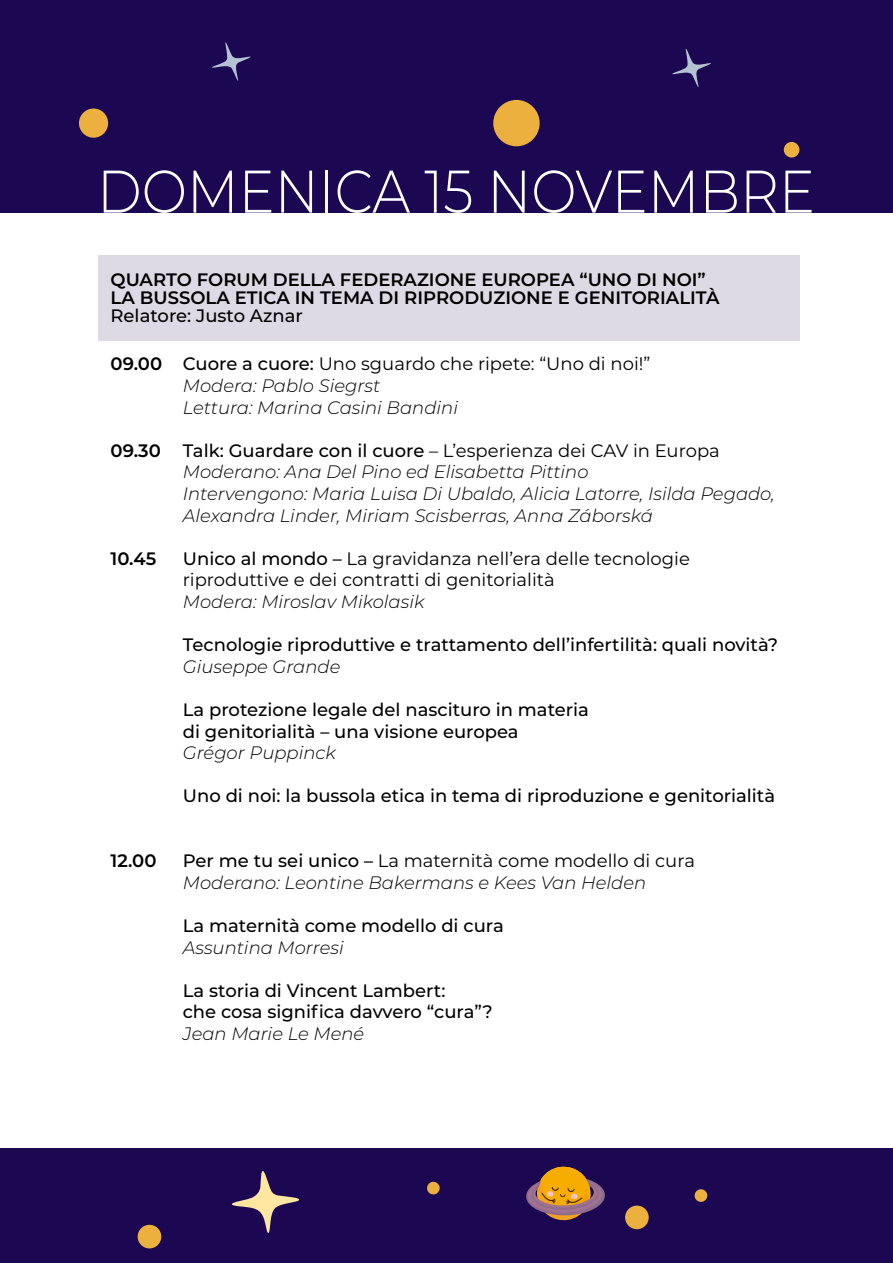
<style>
.page{position:relative;width:893px;height:1263px;background:#fff}
.page>*{position:absolute;margin:0;border:0;box-sizing:border-box;transform-origin:0 0}
.t1{font:300 60px "Montserrat";color:#fff;scale:.9 1}
.t2{font:italic 300 18px "Montserrat";color:#000}
.t3{font:500 18px "Montserrat";color:#000}
.t4{font:18px "Montserrat";color:#000}
.t5{font:600 18px/18px "Montserrat";color:#000}
.s1{font-weight:600}
.s2{font-weight:500}
</style>
<div class="page">
<div style="left:0;top:0;width:893px;height:213px;background:#1c0852"></div>
<svg style="left:672px;top:49px;width:39px;height:38px"></svg>
<svg style="left:212px;top:42px;width:39px;height:39px"></svg>
<div style="left:784px;top:142px;width:15px;height:16px;background:#ebb03d;border-radius:50%"></div>
<div style="left:493px;top:100px;width:47px;height:46px;background:#ebb03d;border-radius:50%"></div>
<div style="left:79px;top:109px;width:29px;height:29px;background:#ebb03d;border-radius:50%"></div>
<div style="left:98px;top:255px;width:701px;height:85px;background:#dddae5"></div>
<div style="left:0;top:1148px;width:893px;height:115px;background:#1c0852"></div>
<svg style="left:231px;top:1171px;width:69px;height:62px"></svg>
<svg style="left:427px;top:1181px;width:13px;height:14px"></svg>
<div style="left:138px;top:1225px;width:23px;height:23px;background:#ebb03d;border-radius:50%"></div>
<svg style="left:526px;top:1166px;width:79px;height:55px"></svg>
<div style="left:625px;top:1205px;width:24px;height:24px;background:#ebb03d;border-radius:50%"></div>
<svg style="left:694px;top:1189px;width:14px;height:13px"></svg>
<p class="t1" style="left:97px;top:151px;width:799px">DOMENICA 15 NOVEMBRE</p>
<p class="t5" style="left:111px;top:270px;width:610px">QUARTO FORUM DELLA FEDERAZIONE EUROPEA “UNO DI NOI”<br>LA BUSSOLA ETICA IN TEMA DI RIPRODUZIONE E GENITORIALITÀ</p>
<p class="t3" style="left:111px;top:303px;width:194px">Relatore: Justo Aznar</p>
<p class="t4" style="left:111px;top:352px;width:541px"><span class="s1">09.00</span> <span class="s2">Cuore a cuore:</span> Uno sguardo che ripete: “Uno di noi!”</p>
<p class="t2" style="left:183px;top:373px;width:199px">Modera: Pablo Siegrst</p>
<p class="t2" style="left:183px;top:395px;width:277px">Lettura: Marina Casini Bandini</p>
<p class="t4" style="left:111px;top:438px;width:611px"><span class="s1">09.30</span> <span class="s2">Talk: Guardare con il cuore</span> – L’esperienza dei CAV in Europa</p>
<p class="t2" style="left:183px;top:460px;width:407px">Moderano: Ana Del Pino ed Elisabetta Pittino</p>
<p class="t2" style="left:183px;top:481px;width:593px">Intervengono: Maria Luisa Di Ubaldo, Alicia Latorre, Isilda Pegado,</p>
<p class="t2" style="left:183px;top:503px;width:471px">Alexandra Linder, Miriam Scisberras, Anna Záborská</p>
<p class="t5" style="left:111px;top:549px;width:47px">10.45</p>
<p class="t4" style="left:183px;top:546px;width:509px"><span class="s2">Unico al mondo –</span> La gravidanza nell’era delle tecnologie</p>
<p class="t4" style="left:183px;top:568px;width:373px">riproduttive e dei contratti di genitorialità</p>
<p class="t2" style="left:183px;top:589px;width:243px">Modera: Miroslav Mikolasik</p>
<p class="t3" style="left:183px;top:632px;width:597px">Tecnologie riproduttive e trattamento dell’infertilità: quali novità?</p>
<p class="t2" style="left:183px;top:654px;width:159px">Giuseppe Grande</p>
<p class="t3" style="left:183px;top:697px;width:408px">La protezione legale del nascituro in materia</p>
<p class="t3" style="left:183px;top:719px;width:337px">di genitorialità – una visione europea</p>
<p class="t2" style="left:183px;top:741px;width:154px">Grégor Puppinck</p>
<p class="t3" style="left:183px;top:783px;width:594px">Uno di noi: la bussola etica in tema di riproduzione e genitorialità</p>
<p class="t5" style="left:111px;top:851px;width:47px">12.00</p>
<p class="t4" style="left:183px;top:848px;width:514px"><span class="s2">Per me tu sei unico –</span> La maternità come modello di cura</p>
<p class="t2" style="left:183px;top:870px;width:465px">Moderano: Leontine Bakermans e Kees Van Helden</p>
<p class="t3" style="left:183px;top:913px;width:323px">La maternità come modello di cura</p>
<p class="t2" style="left:183px;top:935px;width:162px">Assuntina Morresi</p>
<p class="t3" style="left:183px;top:978px;width:264px">La storia di Vincent Lambert:</p>
<p class="t3" style="left:183px;top:999px;width:312px">che cosa significa davvero “cura”?</p>
<p class="t2" style="left:183px;top:1021px;width:183px">Jean Marie Le Mené</p>
</div>
